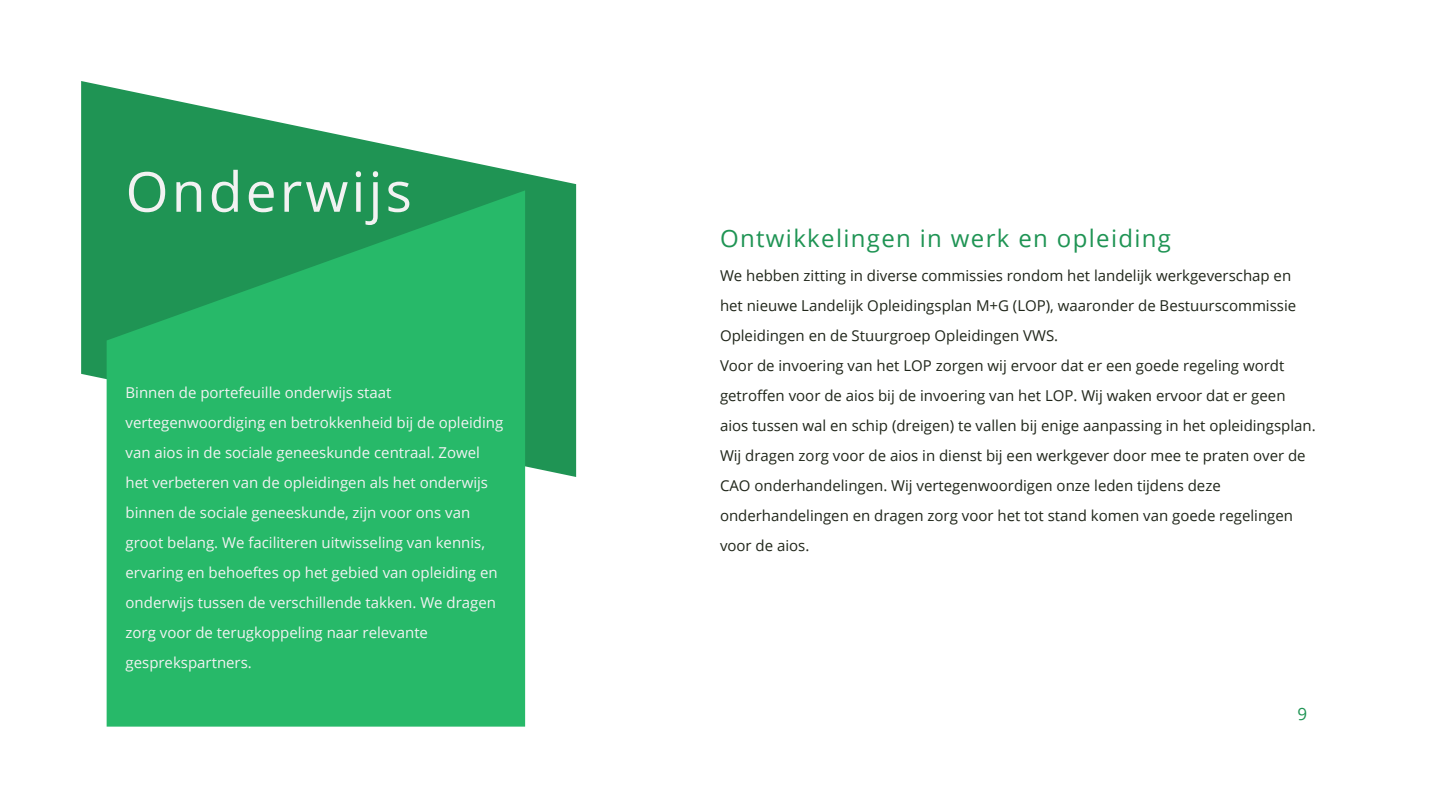
<style>
.page{position:relative;width:1440px;height:810px;background:#fff}
.page>*{position:absolute;margin:0;border:0;box-sizing:border-box;transform-origin:0 0}
.t1{font:55.2px "Open Sans";letter-spacing:.055em;color:#f2f2f2}
.t2{font:24px "Open Sans";letter-spacing:.055em;color:#1f9454}
.t3{font:17px "Open Sans";color:#1f9454}
.t4{font:15px/30px "Open Sans";color:#20261a}
.t5{font:15px/30px "Open Sans";color:#f2f2f2}
</style>
<div class="page">
<svg style="left:81px;top:81px;width:495px;height:396px;fill:#1f9454"></svg>
<svg style="left:107px;top:190px;width:418px;height:537px;fill:#27b969"></svg>
<h1 class="t1" style="left:126px;top:153px;width:288px">Onderwijs</h1>
<p class="t5" style="left:126px;top:377px;width:379px">Binnen de portefeuille onderwijs staat vertegenwoordiging en betrokkenheid bij de opleiding van aios in de sociale geneeskunde centraal. Zowel het verbeteren van de opleidingen als het onderwijs binnen de sociale geneeskunde, zijn voor ons van groot belang. We faciliteren uitwisseling van kennis, ervaring en behoeftes op het gebied van opleiding en onderwijs tussen de verschillende takken. We dragen zorg voor de terugkoppeling naar relevante gesprekspartners.</p>
<h2 class="t2" style="left:720px;top:221px;width:453px">Ontwikkelingen in werk en opleiding</h2>
<p class="t4" style="left:720px;top:260px;width:597px">We hebben zitting in diverse commissies rondom het landelijk werkgeverschap en het nieuwe Landelijk Opleidingsplan M+G (LOP), waaronder de Bestuurscommissie Opleidingen en de Stuurgroep Opleidingen VWS.<br>Voor de invoering van het LOP zorgen wij ervoor dat er een goede regeling wordt getroffen voor de aios bij de invoering van het LOP. Wij waken ervoor dat er geen aios tussen wal en schip (dreigen) te vallen bij enige aanpassing in het opleidingsplan.<br>Wij dragen zorg voor de aios in dienst bij een werkgever door mee te praten over de CAO onderhandelingen. Wij vertegenwoordigen onze leden tijdens deze onderhandelingen en dragen zorg voor het tot stand komen van goede regelingen voor de aios.</p>
<p class="t3" style="left:1298px;top:702px;width:11px">9</p>
</div>
